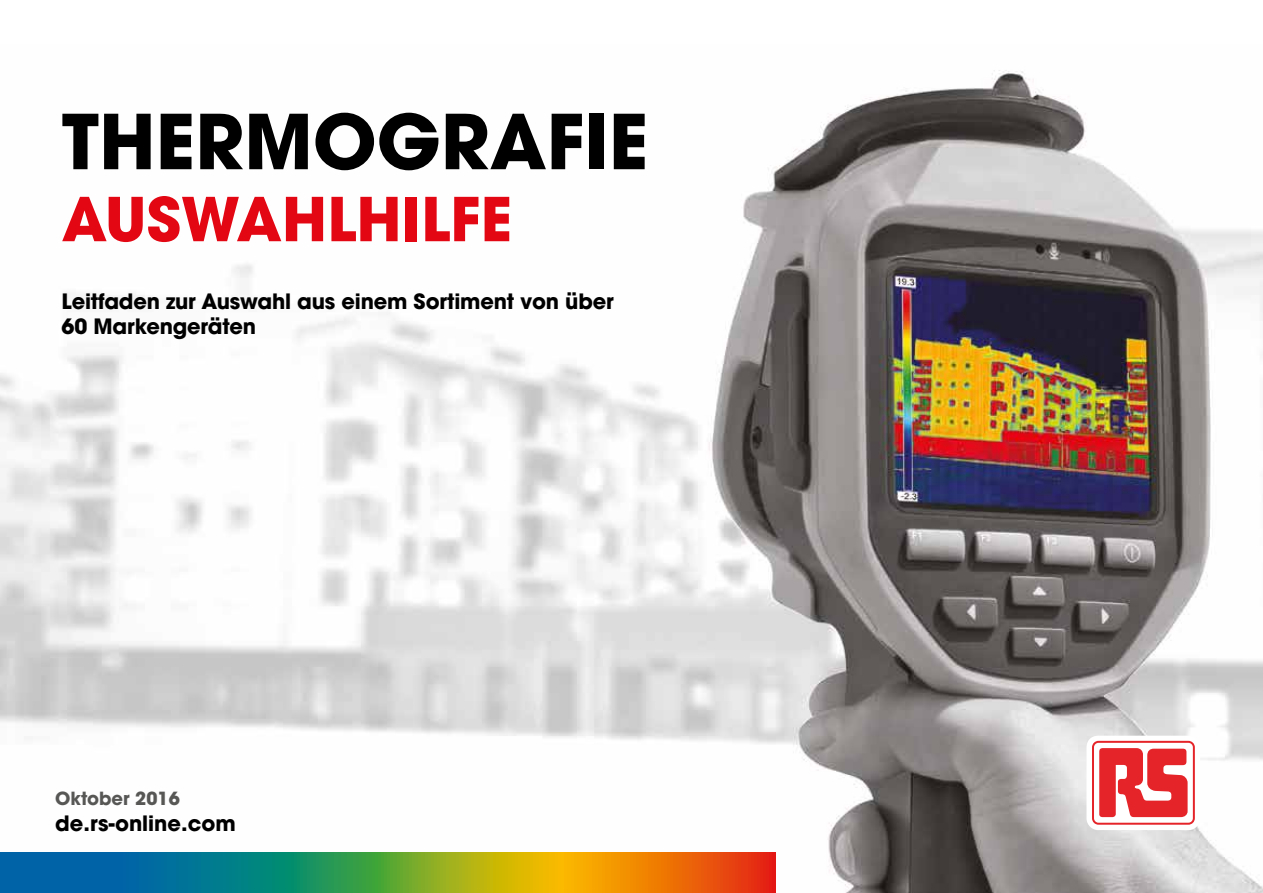
<style>
.page{position:relative;width:1263px;height:893px;background:#fff}
.page>*{position:absolute;margin:0;border:0;box-sizing:border-box;transform-origin:0 0}
.t1{font:700 75px "ITC Avant Garde Pro";color:#000}
.t2{font:700 60px "ITC Avant Garde Pro";color:#e30613}
.t3{font:700 21px/25.2px "ITC Avant Garde Pro";letter-spacing:-.01em;color:#000}
.t4{font:700 18px "ITC Avant Garde Pro";color:#575756}
</style>
<div class="page">
<img style="left:0;top:70px;width:1263px;height:823px">
<div style="left:1086px;top:736px;width:114px;height:94px;background:#fff;border-radius:12px"></div>
<svg style="left:1092px;top:741px;width:103px;height:84px"></svg>
<div style="left:1094px;top:743px;width:99px;height:80px;background:#fff;border-radius:4px"></div>
<svg style="left:1099px;top:748px;width:88px;height:69px"></svg>
<svg style="left:0;top:852px;width:775px;height:41px;background:#6e8449"></svg>
<h1 class="t1" style="left:62px;top:91px;width:588px">THERMOGRAFIE</h1>
<h2 class="t2" style="left:62px;top:179px;width:452px">AUSWAHLHILFE</h2>
<p class="t3" style="left:62px;top:288px;width:553px">Leitfaden zur Auswahl aus einem Sortiment von über<br>60 Markengeräten</p>
<p class="t4" style="left:55px;top:787px;width:126px">Oktober 2016</p>
<p class="t3" style="left:55px;top:810px;width:182px">de.rs-online.com</p>
</div>
